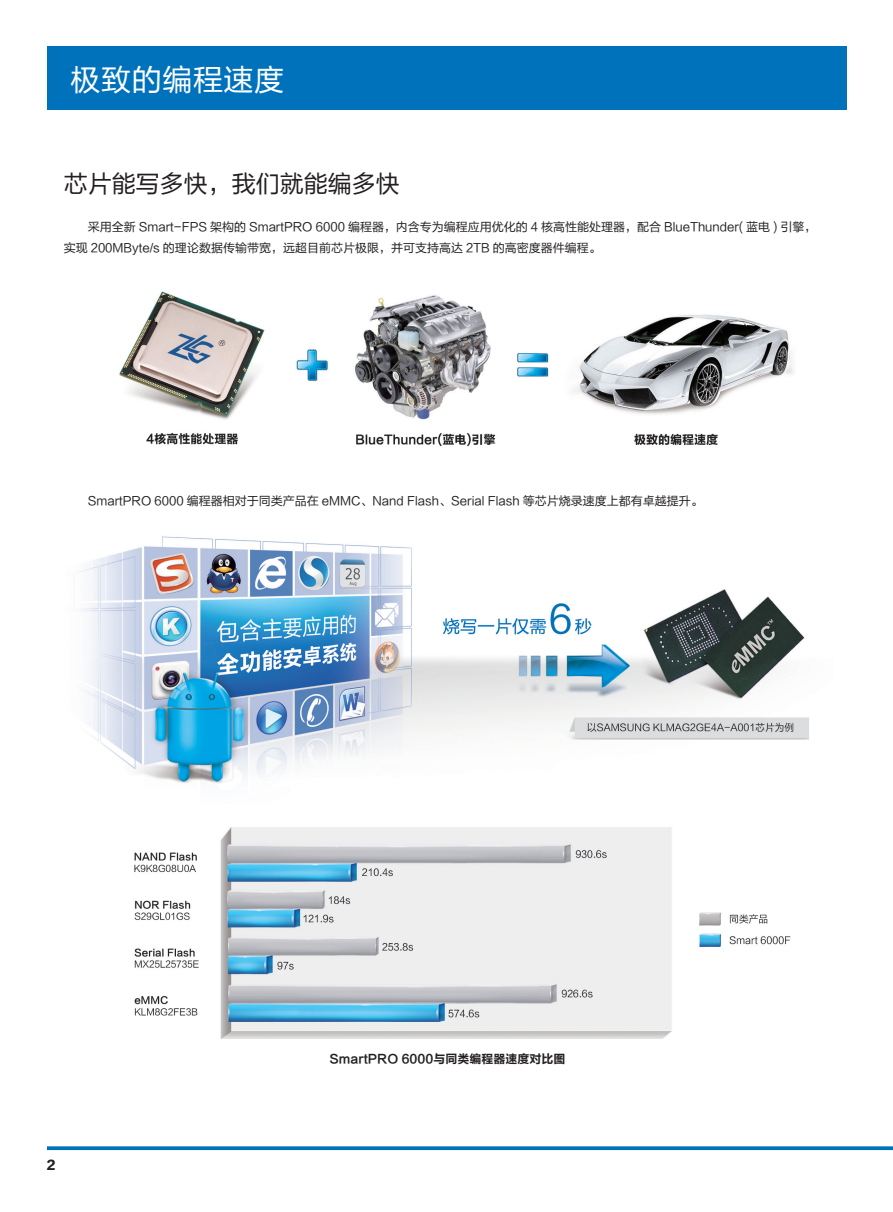
<style>
.page{position:relative;width:893px;height:1212px;background:#fff}
.page>*{position:absolute;margin:0;border:0;box-sizing:border-box;transform-origin:0 0}
.t1{font:30px "FZLTHK GBK1 0";letter-spacing:.02em;color:#fff}
.t2{font:24px "FZLTHK GBK1 0";color:#231f20}
.t3{font:12px/21px "FZLTHK GBK1 0";color:#231f20}
.t4{font:12px "FZLTCHK GBK1 0";color:#231f20}
.t5{font:12px "FZLTTHK GBK1 0";color:#231f20}
</style>
<div class="page">
<div style="left:47px;top:47px;width:799px;height:63px;background:#0072bc"></div>
<svg style="left:47px;top:1146px;width:846px;height:4px;background:#157dc1"></svg>
<img style="left:119px;top:291px;width:675px;height:155px">
<img style="left:134px;top:827px;width:657px;height:211px">
<img style="left:80px;top:536px;width:729px;height:248px">
<h1 class="t1" style="left:71px;top:64px;width:215px">极致的编程速度</h1>
<h2 class="t2" style="left:64px;top:170px;width:338px">芯片能写多快，我们就能编多快</h2>
<p class="t3" style="left:64px;top:216px;width:754px;text-indent:24px">采用全新 Smart-FPS 架构的 SmartPRO 6000 编程器，内含专为编程应用优化的 4 核高性能处理器，配合 BlueThunder( 蓝电 ) 引擎，实现 200MByte/s 的理论数据传输带宽，远超目前芯片极限，并可支持高达 2TB 的高密度器件编程。</p>
<p class="t3" style="left:88px;top:491px;width:616px">SmartPRO 6000 编程器相对于同类产品在 eMMC、Nand Flash、Serial Flash 等芯片烧录速度上都有卓越提升。</p>
<p class="t5" style="left:47px;top:1158px;width:10px">2</p>
<p class="t4" style="left:330px;top:1052px;width:237px">SmartPRO 6000与同类编程器速度对比图</p>
</div>
